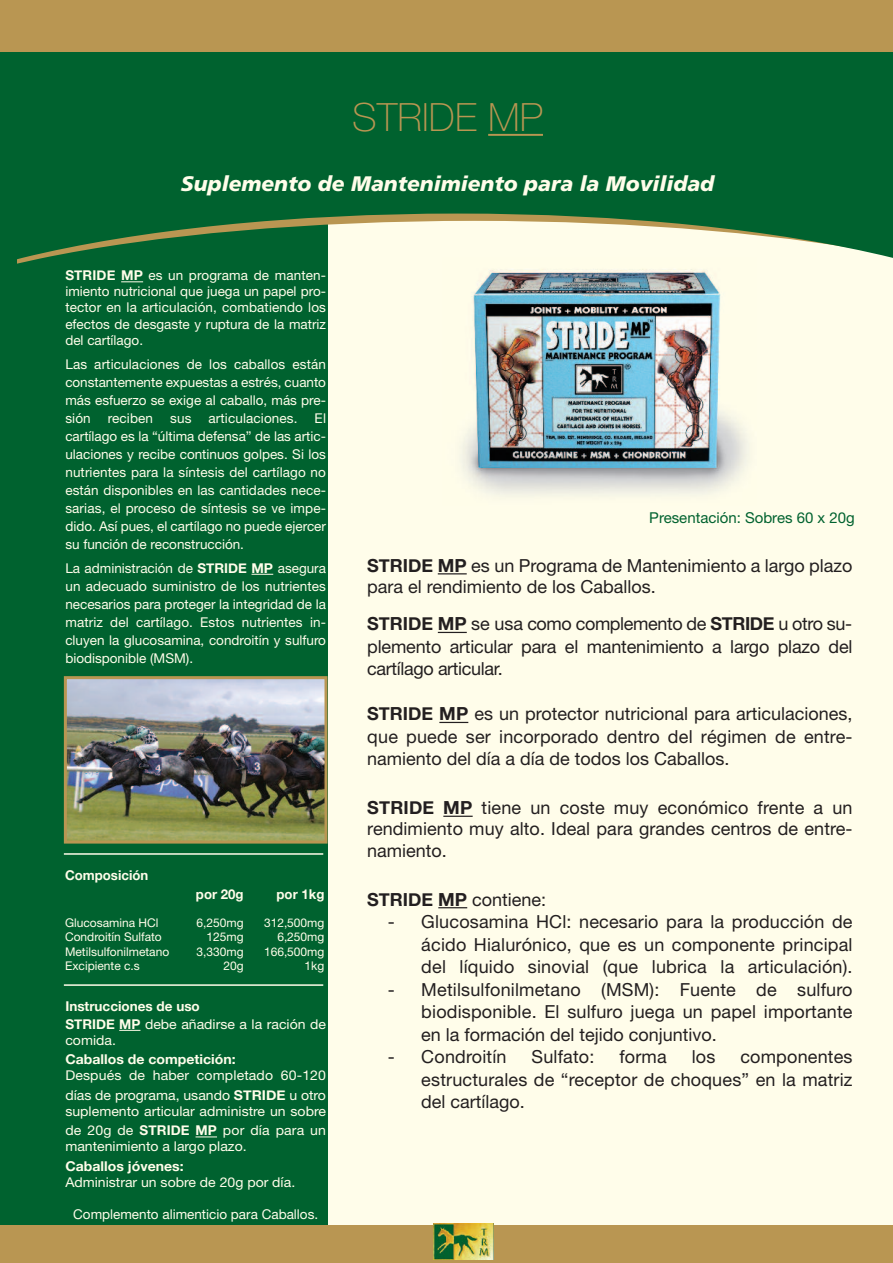
<style>
.page{position:relative;width:893px;height:1263px;background:#fff}
.page>*{position:absolute;margin:0;border:0;box-sizing:border-box;transform-origin:0 0}
.t1{font:100 39px "Helvetica Neue";letter-spacing:.005em;color:#b99652}
.t2{font:italic 900 21px "Frutiger";color:#fffdea}
.t3{font:18px/22.5px "Helvetica Neue";color:#231f20;text-align:justify}
.t4{font:15px "Helvetica Neue";color:#00622f}
.t5{font:13.5px/18px "Helvetica Neue";color:#fffdea;text-align:justify}
.t6{font:13.5px/19.6px "Helvetica Neue";color:#fffdea;scale:1.04 1}
.t7{font:700 13.5px/18px "Helvetica Neue";color:#fffdea}
.t8{font:700 13.5px "Helvetica Neue";color:#fffdea;scale:1.04 1}
.t9{font:12px "Helvetica Neue";color:#fffdea}
.s1{font-weight:700}
.s2{font-weight:400}
</style>
<div class="page">
<div style="left:0;top:216px;width:893px;height:1047px;background:#fffdea"></div>
<div style="left:0;top:136px;width:327px;height:1127px;background:#00622f"></div>
<svg style="left:0;top:51px;width:893px;height:213px;fill:#00622f"></svg>
<div style="left:0;top:1225px;width:893px;height:38px;background:#b99652"></div>
<img style="left:434px;top:1224px;width:59px;height:35px">
<div style="left:0;top:0;width:893px;height:51px;background:#b99652"></div>
<svg style="left:119px;top:1030px;width:21px;height:1px"></svg>
<svg style="left:196px;top:1136px;width:21px;height:1px"></svg>
<svg style="left:438px;top:573px;width:29px;height:1px"></svg>
<svg style="left:438px;top:632px;width:29px;height:1px"></svg>
<svg style="left:439px;top:722px;width:29px;height:1px"></svg>
<hr style="left:443px;top:816px;width:30px;height:1px;background:#231f20">
<svg style="left:438px;top:907px;width:29px;height:1px"></svg>
<hr style="left:64px;top:853px;width:259px;height:2px;background:#fffdea">
<hr style="left:64px;top:984px;width:259px;height:2px;background:#fffdea">
<img style="left:442px;top:258px;width:314px;height:238px">
<hr style="left:488px;top:134px;width:55px;height:2px;background:#b99652">
<svg style="left:121px;top:281px;width:22px;height:1px"></svg>
<svg style="left:252px;top:574px;width:21px;height:1px"></svg>
<img style="left:68px;top:680px;width:255px;height:159px">
<div style="left:64px;top:676px;width:263px;height:167px;border:3px solid #b99652"></div>
<h1 class="t1" style="left:352px;top:103px;width:192px">STRIDE MP</h1>
<p class="t2" style="left:181px;top:175px;width:535px">Suplemento de Mantenimiento para la Movilidad</p>
<p class="t5" style="left:65px;top:269px;width:262px;line-height:16px"><span class="s1">STRIDE MP</span> es un programa de manten&shy;imiento nutricional que juega un papel pro&shy;tector en la articulación, combatiendo los efectos de desgaste y ruptura de la matriz del cartílago.</p>
<p class="t5" style="left:65px;top:356px;width:262px">Las articulaciones de los caballos están constantemente expuestas a estrés, cuanto más esfuerzo se exige al caballo, más pre&shy;sión</p>
<p class="t5" style="left:65px;top:410px;width:262px;text-indent:249px">El cartílago es la “última defensa” de las artic&shy;ulaciones y recibe continuos golpes. Si los nutrientes para la síntesis del cartílago no están disponibles en las cantidades nece&shy;sarias, el proceso de síntesis se ve impe&shy;dido. Así pues, el cartílago no puede ejercer su función de reconstrucción.</p>
<p class="t5" style="left:65px;top:560px;width:262px">La administración de <span class="s1">STRIDE MP</span> asegura un adecuado suministro de los nutrientes necesarios para proteger la integridad de la matriz del cartílago. Estos nutrientes in&shy;cluyen la glucosamina, condroitín y sulfuro biodisponible (MSM).</p>
<p class="t5" style="left:108px;top:410px;width:47px">reciben</p>
<p class="t5" style="left:170px;top:410px;width:23px">sus</p>
<p class="t5" style="left:208px;top:410px;width:91px">articulaciones.</p>
<p class="t7" style="left:65px;top:865px;width:85px">Composición</p>
<p class="t7" style="left:196px;top:885px;width:49px">por 20g</p>
<p class="t7" style="left:277px;top:885px;width:49px">por 1kg</p>
<p class="t9" style="left:65px;top:918px;width:95px">Glucosamina HCl</p>
<p class="t9" style="left:197px;top:918px;width:49px">6,250mg</p>
<p class="t9" style="left:264px;top:918px;width:62px">312,500mg</p>
<p class="t9" style="left:65px;top:932px;width:98px">Condroitín Sulfato</p>
<p class="t9" style="left:207px;top:932px;width:39px">125mg</p>
<p class="t9" style="left:277px;top:932px;width:49px">6,250mg</p>
<p class="t9" style="left:65px;top:947px;width:106px">Metilsulfonilmetano</p>
<p class="t9" style="left:197px;top:947px;width:49px">3,330mg</p>
<p class="t9" style="left:264px;top:947px;width:62px">166,500mg</p>
<p class="t9" style="left:65px;top:961px;width:76px">Excipiente c.s</p>
<p class="t9" style="left:223px;top:961px;width:22px">20g</p>
<p class="t9" style="left:305px;top:961px;width:21px">1kg</p>
<p class="t7" style="left:65px;top:997px;width:262px">Instrucciones de uso<br>STRIDE MP <span class="s2">debe añadirse a la ración de</span></p>
<p class="t6" style="left:65px;top:1031px;width:50px">comida.</p>
<p class="t8" style="left:65px;top:1051px;width:165px">Caballos de competición:</p>
<p class="t6" style="left:65px;top:1067px;width:252px">Después de haber completado 60-120 días de programa, usando <span class="s1">STRIDE</span> u otro</p>
<p class="t6" style="left:65px;top:1102px;width:252px">suplemento articular administre un sobre de 20g de <span class="s1">STRIDE MP</span> por día para un</p>
<p class="t6" style="left:65px;top:1138px;width:176px">mantenimiento a largo plazo.</p>
<p class="t8" style="left:65px;top:1158px;width:115px">Caballos jóvenes:</p>
<p class="t6" style="left:65px;top:1173px;width:222px">Administrar un sobre de 20g por día.</p>
<p class="t5" style="left:73px;top:1207px;width:246px">Complemento alimenticio para Caballos.</p>
<p class="t4" style="left:649px;top:512px;width:207px">Presentación: Sobres 60 x 20g</p>
<p class="t3" style="left:367px;top:557px;width:487px;line-height:21px"><span class="s1">STRIDE MP</span> es un Programa de Mantenimiento a largo plazo para el rendimiento de los Caballos.</p>
<p class="t3" style="left:367px;top:614px;width:487px"><span class="s1">STRIDE MP</span> se usa como complemento de <span class="s1">STRIDE</span> u otro su&shy;plemento articular para el mantenimiento a largo plazo del cartílago articular.</p>
<p class="t3" style="left:367px;top:704px;width:487px"><span class="s1">STRIDE MP</span> es un protector nutricional para articulaciones, que puede ser incorporado dentro del régimen de entre&shy;namiento del día a día de todos los Caballos.</p>
<p class="t3" style="left:367px;top:799px;width:487px;line-height:21.3px"><span class="s1">STRIDE MP</span> tiene un coste muy económico frente a un rendimiento muy alto. Ideal para grandes centros de entre&shy;namiento.</p>
<p class="t3" style="left:367px;top:890px;width:180px"><span class="s1">STRIDE MP</span> contiene:</p>
<p class="t3" style="left:421px;top:912px;width:433px;text-indent:-34px">- Glucosamina HCl: necesario para la producción de ácido Hialurónico, que es un componente principal del líquido sinovial (que lubrica la articulación).</p>
<p class="t3" style="left:421px;top:980px;width:433px;text-indent:-34px">- Metilsulfonilmetano (MSM): Fuente de sulfuro biodisponible. El sulfuro juega un papel importante en la formación del tejido conjuntivo.</p>
<p class="t3" style="left:388px;top:1047px;width:120px">- Condroitín</p>
<p class="t3" style="left:532px;top:1047px;width:64px">Sulfato:</p>
<p class="t3" style="left:619px;top:1047px;width:49px">forma</p>
<p class="t3" style="left:692px;top:1047px;width:25px">los</p>
<p class="t3" style="left:421px;top:1047px;width:433px;text-indent:319px">componentes estructurales de “receptor de choques” en la matriz del cartílago.</p>
</div>
